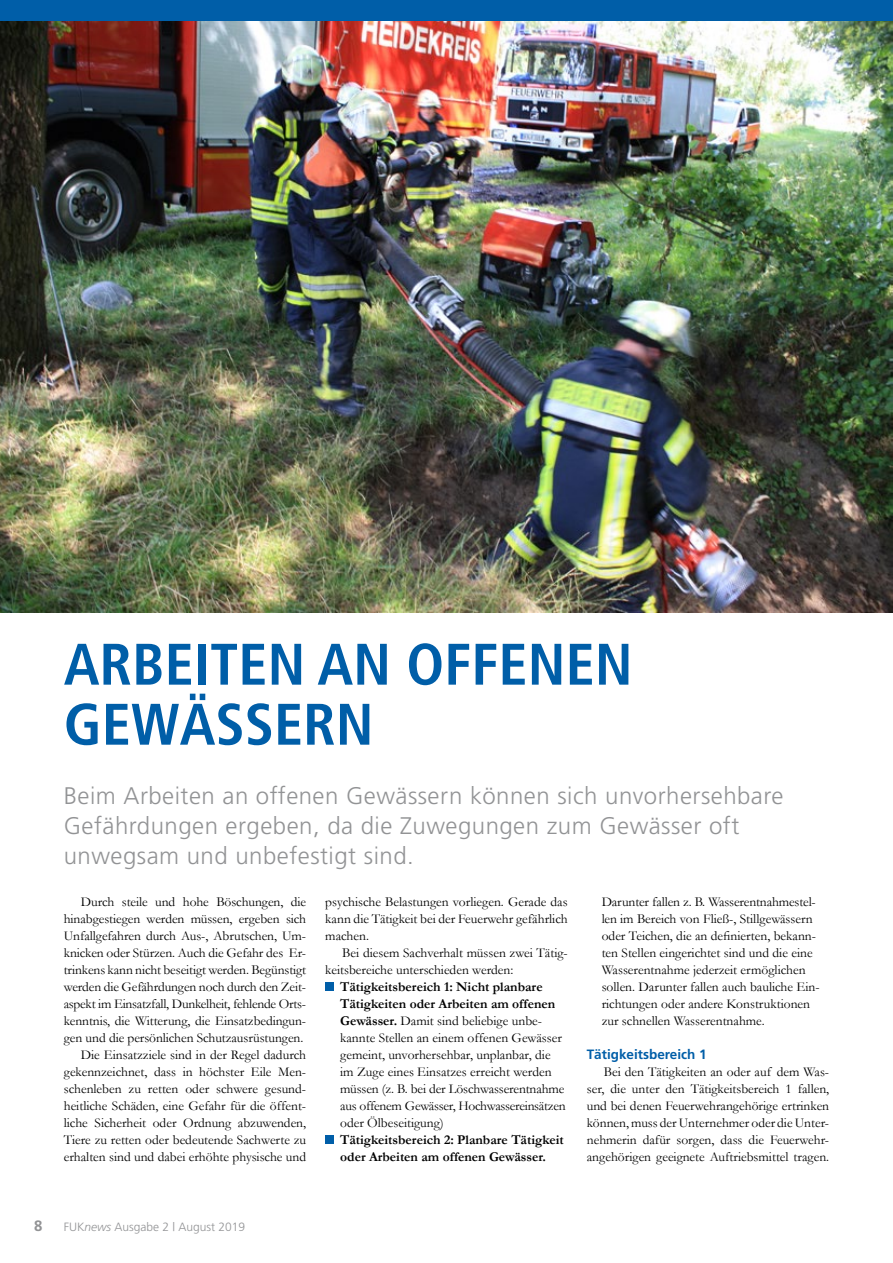
<style>
.page{position:relative;width:893px;height:1263px;background:#fff}
.page>*{position:absolute;margin:0;border:0;box-sizing:border-box;transform-origin:0 0}
.t1{font:700 condensed 58.5px/60px "Frutiger";color:#005ea8}
.t2{font:300 24px/30px "Frutiger";letter-spacing:.02em;color:#929395}
.t3{font:700 15px "Frutiger";color:#929395}
.t4{font:13.5px/17px "Garamond";color:#000}
.t5{font:700 13.5px/17px "Garamond";color:#000}
.t6{font:700 13.5px "Frutiger";color:#005ea8}
.t7{font:300 12px "Frutiger";color:#929395}
.s1{font-weight:700}
.s2{font-style:italic}
</style>
<div class="page">
<div style="left:0;top:0;width:893px;height:21px;background:#005ea8"></div>
<div style="left:325px;top:982px;width:9px;height:9px;background:#005ea8"></div>
<div style="left:325px;top:1135px;width:9px;height:9px;background:#005ea8"></div>
<img style="left:0;top:21px;width:893px;height:591px">
<h1 class="t1" style="left:64px;top:634px;width:570px">ARBEITEN AN OFFENEN<br>GEWÄSSERN</h1>
<h2 class="t2" style="left:64px;top:780px;width:721px">Beim Arbeiten an offenen Gewässern können sich unvorhersehbare<br>Gefährdungen ergeben, da die Zuwegungen zum Gewässer oft unwegsam und unbefestigt sind.</h2>
<p class="t4" style="left:325px;top:893px;width:244px;text-align:justify">psychische Belastungen vorliegen. Gerade das kann die Tätigkeit bei der Feuerwehr gefährlich machen.</p>
<p class="t4" style="left:325px;top:944px;width:244px;text-indent:17px">Bei diesem Sachverhalt müssen zwei Tätig&shy;keitsbereiche unterschieden werden:</p>
<p class="t4" style="left:340px;top:978px;width:227px"><span class="s1">Tätigkeitsbereich 1: Nicht planbare Tätigkeiten oder Arbeiten am offenen Gewässer.</span> Damit sind beliebige unbe&shy;kannte Stellen an einem offenen Gewässer gemeint, unvorhersehbar, unplanbar, die im Zuge eines Einsatzes erreicht werden müssen (z. B. bei der Löschwasserentnahme aus offenem Gewässer, Hochwassereinsätzen oder Ölbeseitigung)</p>
<p class="t5" style="left:340px;top:1131px;width:225px">Tätigkeitsbereich 2: Planbare Tätigkeit oder Arbeiten am offenen Gewässer.</p>
<p class="t4" style="left:64px;top:893px;width:244px;text-align:right">Durch steile und hohe Böschungen, die hinabgestiegen werden müssen, ergeben sich Unfallgefahren durch Aus-, Abrutschen, Um-- knicken oder Stürzen. Auch die Gefahr des Er-- trinkens kann nicht beseitigt werden. Begünstigt werden die Gefährdungen noch durch den Zeit&shy;aspekt im Einsatzfall, Dunkelheit, fehlende Orts&shy;kenntnis, die Witterung, die Einsatzbedingun&shy;gen und die persönlichen Schutzausrüstungen.<br>Die Einsatzziele sind in der Regel dadurch gekennzeichnet, dass in höchster Eile Men&shy;schenleben zu retten oder schwere gesund&shy;heitliche Schäden, eine Gefahr für die öffent&shy;liche Sicherheit oder Ordnung abzuwenden, Tiere zu retten oder bedeutende Sachwerte zu erhalten sind und dabei erhöhte physische und</p>
<p class="t4" style="left:602px;top:893px;width:219px">Darunter fallen z. B. Wasserentnahmestel&shy;len im Bereich von Fließ-, Stillgewässern oder Teichen, die an definierten, bekann&shy;ten Stellen eingerichtet sind und die eine Wasserentnahme jederzeit ermöglichen sollen. Darunter fallen auch bauliche Ein&shy;richtungen oder andere Konstruktionen zur schnellen Wasserentnahme.</p>
<p class="t6" style="left:587px;top:1046px;width:121px">Tätigkeitsbereich 1</p>
<p class="t4" style="left:587px;top:1063px;width:244px;text-align:justify;text-indent:17px">Bei den Tätigkeiten an oder auf dem Was&shy;ser, die unter den Tätigkeitsbereich 1 fallen, und bei denen Feuerwehrangehörige ertrinken können, muss der Unternehmer oder die Unter&shy;nehmerin dafür sorgen, dass die Feuerwehr&shy;angehörigen geeignete Auftriebsmittel tragen.</p>
<p class="t3" style="left:34px;top:1217px;width:10px">8</p>
<p class="t7" style="left:64px;top:1220px;width:183px">FUK<span class="s2">news</span> Ausgabe 2 | August 2019</p>
</div>
